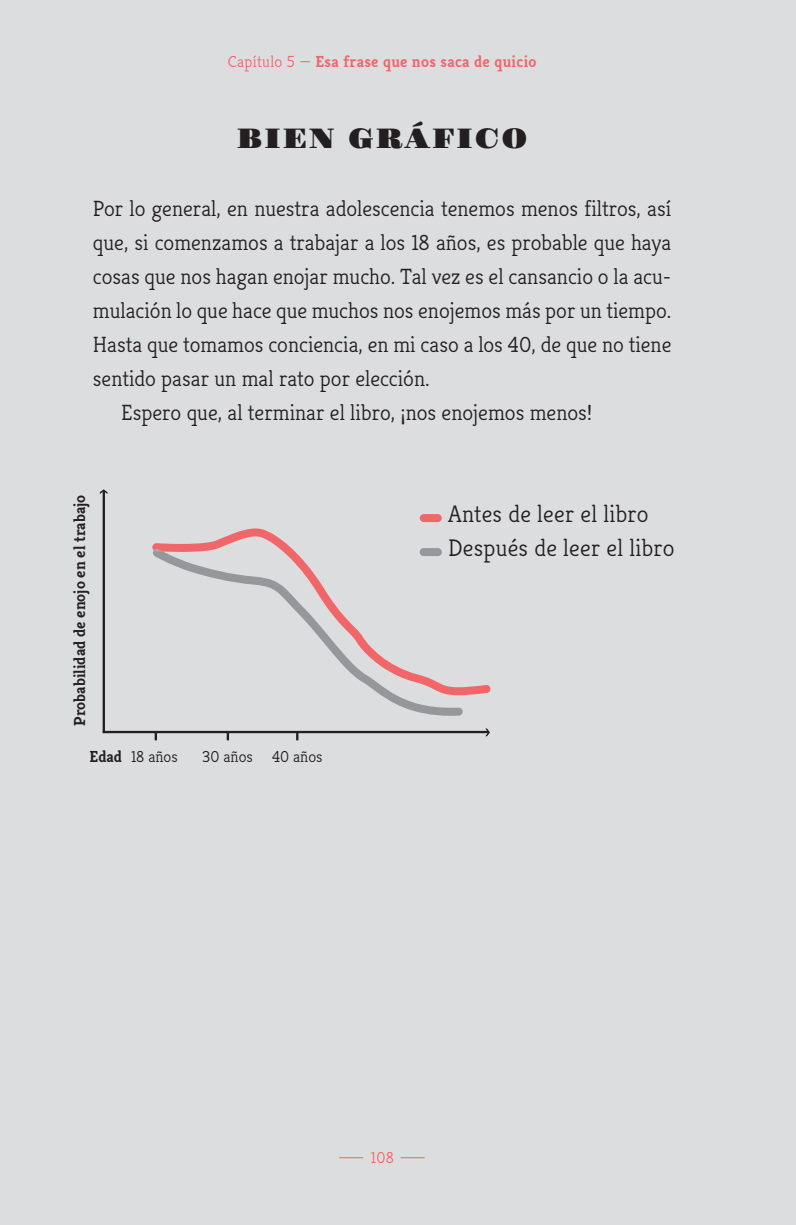
<style>
.page{position:relative;width:796px;height:1225px;background:#dcdddf}
.page>*{position:absolute;margin:0;border:0;box-sizing:border-box;transform-origin:0 0}
.t1{font:28px "Gravitas One";letter-spacing:.05em;color:#231f20}
.t2{font:300 24px/34px "Kreon";letter-spacing:.01em;color:#231f20}
.t3{font:300 22px "Kreon";color:#231f20}
.t4{font:700 16px "Kreon";letter-spacing:.02em;color:#f16669}
.t5{font:700 16px "Kreon";color:#231f20}
.t6{font:300 16px "Kreon";color:#231f20}
.t7{font:300 16px "Kreon";color:#f16669;scale:2.5 1}
.s1{font-weight:300}
.s2{font-weight:700}
</style>
<div class="page">
<div style="left:424px;top:514px;width:14px;height:8px;background:#f16669"></div>
<svg style="left:152px;top:528px;width:339px;height:167px"></svg>
<svg style="left:155px;top:733px;width:2px;height:7px"></svg>
<svg style="left:485px;top:728px;width:5px;height:8px"></svg>
<svg style="left:227px;top:733px;width:2px;height:7px"></svg>
<svg style="left:296px;top:733px;width:2px;height:7px"></svg>
<hr style="left:103px;top:490px;width:2px;height:242px;background:#231f20">
<hr style="left:103px;top:731px;width:385px;height:2px;background:#231f20">
<svg style="left:100px;top:489px;width:7px;height:5px"></svg>
<svg style="left:152px;top:550px;width:311px;height:166px"></svg>
<svg style="left:154px;top:549px;width:9px;height:2px"></svg>
<p class="t4" style="left:228px;top:52px;width:310px"><span class="s1">Capítulo 5 —</span> Esa frase que nos saca de quicio</p>
<p class="t1" style="left:236px;top:122px;width:293px">BIEN GRÁFICO</p>
<p class="t3" style="left:93px;top:196px;width:580px">Por lo general, en nuestra adolescencia tenemos menos filtros, así</p>
<p class="t3" style="left:93px;top:230px;width:580px">que, si comenzamos a trabajar a los 18 años, es probable que haya</p>
<p class="t3" style="left:93px;top:264px;width:580px">cosas que nos hagan enojar mucho. Tal vez es el cansancio o la acu-</p>
<p class="t3" style="left:93px;top:298px;width:580px">mulación lo que hace que muchos nos enojemos más por un tiempo.</p>
<p class="t3" style="left:93px;top:332px;width:580px">Hasta que tomamos conciencia, en mi caso a los 40, de que no tiene</p>
<p class="t3" style="left:93px;top:366px;width:338px">sentido pasar un mal rato por elección.</p>
<p class="t3" style="left:121px;top:400px;width:473px">Espero que, al terminar el libro, ¡nos enojemos menos!</p>
<p class="t5" style="left:69px;top:726px;width:232px;rotate:-90deg">Probabilidad de enojo en el trabajo</p>
<p class="t6" style="left:89px;top:747px;width:90px"><span class="s2">Edad</span> 18 años</p>
<p class="t6" style="left:202px;top:747px;width:122px">30 años 40 años</p>
<p class="t2" style="left:448px;top:498px;width:228px">Antes de leer el libro<br>Después de leer el libro</p>
<p class="t7" style="left:337px;top:1149px;width:38px">— 108 —</p>
</div>
